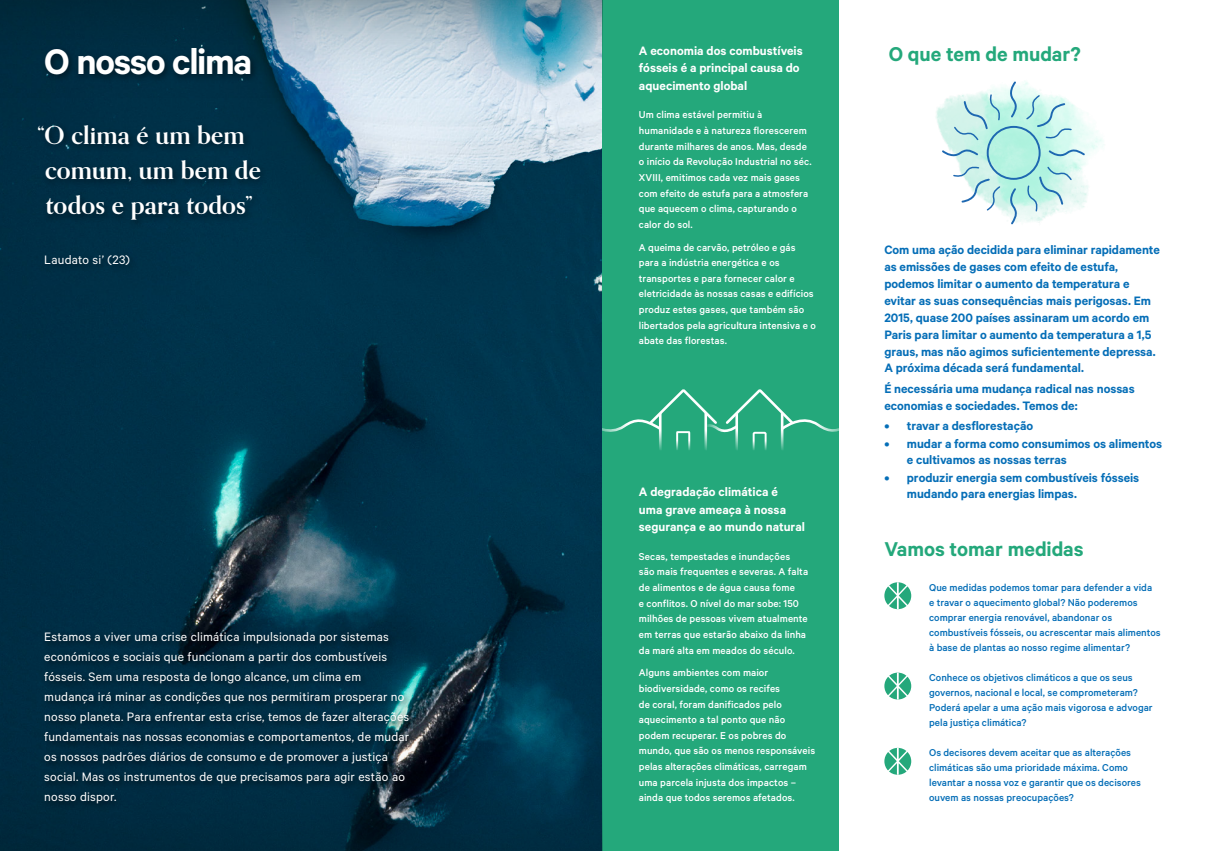
<style>
.page{position:relative;width:1205px;height:851px;background:#fff}
.page>*{position:absolute;margin:0;border:0;box-sizing:border-box;transform-origin:0 0}
.Main_title_left{font:600 40px "Calibre";letter-spacing:-.03em;color:#fff}
.Quote_Encyclical{font:700 25px/35px "Orpheus Pro";letter-spacing:.005em;color:#fff}
.Main_titles_right{font:600 22.5px "Calibre";letter-spacing:-.005em;color:#24a87b}
.What_Can_We_do_parag{font:600 13.75px/16.9px "Calibre";letter-spacing:-.005em;color:#056eb7}
.Intro_left{font:13.75px/20px "Calibre";letter-spacing:.015em;color:#fff}
.Titles_Facts{font:600 13.75px/17.5px "Calibre";color:#fff}
.Reference{font:13.75px "Calibre";letter-spacing:.015em;color:#fff}
.Copy_Facts{font:500 11.25px/15.6px "Calibre";letter-spacing:.005em;color:#fff}
.Questions{font:500 11.25px/15px "Calibre";color:#056eb7}
</style>
<div class="page">
<img style="left:0;top:111px;width:602px;height:601px">
<div style="left:602px;top:0;width:237px;height:850px;background:#24a87b"></div>
<svg style="left:602px;top:389px;width:237px;height:61px"></svg>
<svg style="left:0;top:0;width:602px;height:111px;background:#668a9c"></svg>
<svg style="left:0;top:712px;width:602px;height:138px;background:#022d42"></svg>
<div style="left:41px;top:628px;width:377px;height:183px;background:#000;opacity:.75"></div>
<div style="left:41px;top:251px;width:98px;height:22px;background:#002d43"></div>
<div style="left:34px;top:121px;width:235px;height:108px;background:#002e44"></div>
<div style="left:41px;top:44px;width:219px;height:40px;background:#000;opacity:.5"></div>
<svg style="left:884px;top:582px;width:27px;height:27px"></svg>
<svg style="left:884px;top:672px;width:27px;height:27px"></svg>
<svg style="left:884px;top:747px;width:27px;height:27px"></svg>
<img style="left:936px;top:81px;width:168px;height:142px">
<svg style="left:1008px;top:81px;width:11px;height:38px"></svg>
<svg style="left:1008px;top:186px;width:11px;height:39px"></svg>
<svg style="left:940px;top:147px;width:40px;height:11px"></svg>
<svg style="left:1047px;top:147px;width:39px;height:11px"></svg>
<svg style="left:953px;top:93px;width:48px;height:48px;background:#bfe8e4"></svg>
<svg style="left:1027px;top:165px;width:46px;height:47px;background:#bce9e4"></svg>
<svg style="left:952px;top:166px;width:49px;height:46px"></svg>
<svg style="left:1025px;top:94px;width:47px;height:45px;background:#bfece7"></svg>
<div style="left:987px;top:126px;width:53px;height:54px;border:2px solid #1e68b1;border-radius:50%"></div>
<p class="Main_title_left" style="left:44px;top:38px;width:210px">O nosso clima</p>
<p class="Quote_Encyclical" style="left:38px;top:117px;width:225px">“O clima é um bem comum, um bem de todos e para todos”</p>
<p class="Reference" style="left:44px;top:251px;width:87px">Laudato si’ (23)</p>
<p class="Intro_left" style="left:44px;top:626px;width:366px">Estamos a viver uma crise climática impulsionada por sistemas económicos e sociais que funcionam a partir dos combustíveis fósseis. Sem uma resposta de longo alcance, um clima em mudança irá minar as condições que nos permitiram prosperar no nosso planeta. Para enfrentar esta crise, temos de fazer alterações fundamentais nas nossas economias e comportamentos, de mudar os nossos padrões diários de consumo e de promover a justiça social. Mas os instrumentos de que precisamos para agir estão ao nosso dispor.</p>
<p class="Titles_Facts" style="left:639px;top:41px;width:165px">A economia dos combustíveis fósseis é a principal causa do aquecimento global</p>
<p class="Copy_Facts" style="left:639px;top:107px;width:174px">Um clima estável permitiu à humanidade e à natureza florescerem durante milhares de anos. Mas, desde o início da Revolução Industrial no séc.<br>XVIII, emitimos cada vez mais gases com efeito de estufa para a atmosfera que aquecem o clima, capturando o calor do sol.</p>
<p class="Copy_Facts" style="left:639px;top:239px;width:178px">A queima de carvão, petróleo e gás para a indústria energética e os transportes e para fornecer calor e eletricidade às nossas casas e edifícios produz estes gases, que também são libertados pela agricultura intensiva e o abate das florestas.</p>
<p class="Titles_Facts" style="left:639px;top:482px;width:168px">A degradação climática é<br>uma grave ameaça à nossa segurança e ao mundo natural</p>
<p class="Copy_Facts" style="left:639px;top:548px;width:171px">Secas, tempestades e inundações são mais frequentes e severas. A falta de alimentos e de água causa fome<br>e conflitos. O nível do mar sobe: 150 milhões de pessoas vivem atualmente em terras que estarão abaixo da linha da maré alta em meados do século.</p>
<p class="Copy_Facts" style="left:639px;top:664px;width:178px">Alguns ambientes com maior biodiversidade, como os recifes<br>de coral, foram danificados pelo aquecimento a tal ponto que não podem recuperar. E os pobres do mundo, que são os menos responsáveis pelas alterações climáticas, carregam uma parcela injusta dos impactos – ainda que todos seremos afetados.</p>
<p class="Main_titles_right" style="left:888px;top:41px;width:193px">O que tem de mudar?</p>
<p class="What_Can_We_do_parag" style="left:884px;top:241px;width:277px">Com uma ação decidida para eliminar rapidamente as emissões de gases com efeito de estufa, podemos limitar o aumento da temperatura e evitar as suas consequências mais perigosas. Em 2015, quase 200 países assinaram um acordo em Paris para limitar o aumento da temperatura a 1,5 graus, mas não agimos suficientemente depressa.<br>A próxima década será fundamental.</p>
<p class="What_Can_We_do_parag" style="left:884px;top:379px;width:252px">É necessária uma mudança radical nas nossas economias e sociedades. Temos de:</p>
<p class="What_Can_We_do_parag" style="left:884px;top:416px;width:150px">• travar a desflorestação</p>
<p class="What_Can_We_do_parag" style="left:907px;top:434px;width:257px;line-height:16.2px;text-indent:-22px">• mudar a forma como consumimos os alimentos e cultivamos as nossas terras</p>
<p class="What_Can_We_do_parag" style="left:907px;top:469px;width:234px;line-height:16.2px;text-indent:-22px">• produzir energia sem combustíveis fósseis mudando para energias limpas.</p>
<p class="Main_titles_right" style="left:884px;top:536px;width:201px">Vamos tomar medidas</p>
<p class="Questions" style="left:929px;top:579px;width:233px">Que medidas podemos tomar para defender a vida<br>e travar o aquecimento global? Não poderemos comprar energia renovável, abandonar os combustíveis fósseis, ou acrescentar mais alimentos à base de plantas ao nosso regime alimentar?</p>
<p class="Questions" style="left:929px;top:669px;width:210px">Conhece os objetivos climáticos a que os seus governos, nacional e local, se comprometeram?</p>
<p class="Questions" style="left:929px;top:699px;width:225px">Poderá apelar a uma ação mais vigorosa e advogar pela justiça climática?</p>
<p class="Questions" style="left:929px;top:744px;width:213px">Os decisores devem aceitar que as alterações climáticas são uma prioridade máxima. Como levantar a nossa voz e garantir que os decisores ouvem as nossas preocupações?</p>
</div>
